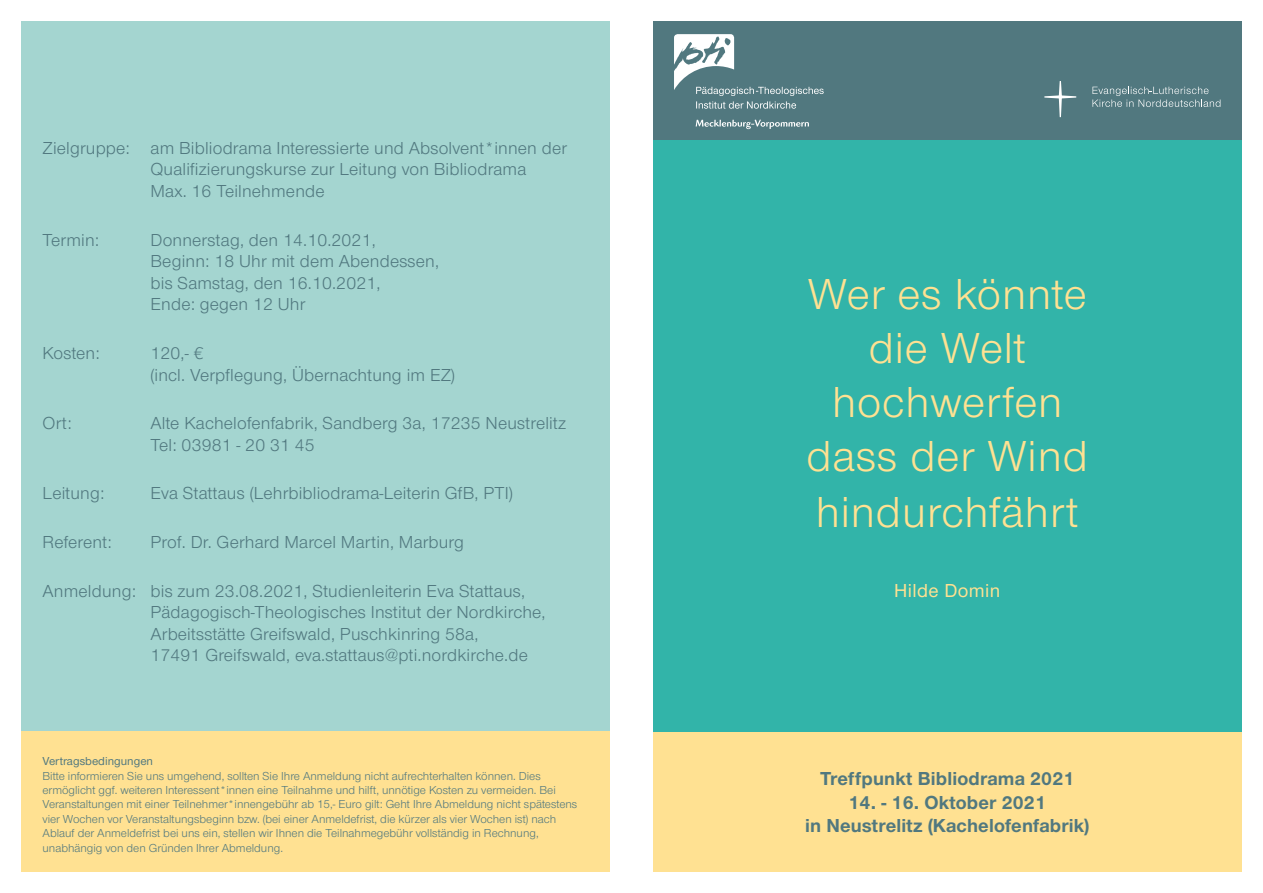
<style>
.page{position:relative;width:1263px;height:893px;background:#fff}
.page>*{position:absolute;margin:0;border:0;box-sizing:border-box;transform-origin:0 0}
.t1{font:45px/54.4px "Nordelbica";letter-spacing:.02em;color:#ffe192;text-align:center}
.t2{font:700 19.5px/23.4px "Nordelbica";letter-spacing:.01em;color:#51787f;text-align:center}
.t3{font:500 19.5px "Nordelbica";letter-spacing:.02em;color:#ffe192}
.t4{font:18px/21.6px "Nordelbica";letter-spacing:.01em;color:#51787f}
.t5{font:12px/14.4px "Nordelbica";color:#51787f}
.t6{font:500 12px "Nordelbica";color:#51787f}
</style>
<div class="page">
<div style="left:653px;top:21px;width:589px;height:119px;background:#51787f"></div>
<div style="left:653px;top:731px;width:589px;height:141px;background:#ffe192"></div>
<div style="left:653px;top:140px;width:589px;height:591px;background:#32b4a9"></div>
<svg style="left:696px;top:120px;width:113px;height:9px"></svg>
<svg style="left:674px;top:34px;width:150px;height:75px"></svg>
<svg style="left:1092px;top:87px;width:128px;height:20px"></svg>
<svg style="left:1044px;top:81px;width:32px;height:36px"></svg>
<div style="left:21px;top:21px;width:589px;height:851px;background:#a4d5d0"></div>
<div style="left:21px;top:731px;width:589px;height:141px;background:#ffe192"></div>
<p class="t4" style="left:151px;top:137px;width:418px;text-indent:-108px">Zielgruppe: am Bibliodrama Interessierte und Absolvent*innen der<br>Qualifizierungskurse zur Leitung von Bibliodrama<br>Max. 16 Teilnehmende</p>
<p class="t4" style="left:43px;top:229px;width:58px">Termin:</p>
<p class="t4" style="left:151px;top:229px;width:290px">Donnerstag, den 14.10.2021,<br>Beginn: 18 Uhr mit dem Abendessen, bis Samstag, den 16.10.2021,<br>Ende: gegen 12 Uhr</p>
<p class="t4" style="left:43px;top:342px;width:59px">Kosten:</p>
<p class="t4" style="left:151px;top:342px;width:306px">120,- €<br>(incl. Verpflegung, Übernachtung im EZ)</p>
<p class="t4" style="left:43px;top:413px;width:31px">Ort:</p>
<p class="t4" style="left:151px;top:413px;width:417px">Alte Kachelofenfabrik, Sandberg 3a, 17235 Neustrelitz<br>Tel: 03981 - 20 31 45</p>
<p class="t4" style="left:43px;top:483px;width:63px">Leitung:</p>
<p class="t4" style="left:151px;top:483px;width:364px">Eva Stattaus (Lehrbibliodrama-Leiterin GfB, PTI)</p>
<p class="t4" style="left:43px;top:531px;width:71px">Referent:</p>
<p class="t4" style="left:151px;top:531px;width:315px">Prof. Dr. Gerhard Marcel Martin, Marburg</p>
<p class="t4" style="left:151px;top:580px;width:397px;text-indent:-108px">Anmeldung: bis zum 23.08.2021, Studienleiterin Eva Stattaus, Pädagogisch-Theologisches Institut der Nordkirche, Arbeitsstätte Greifswald, Puschkinring 58a,<br>17491 Greifswald, eva.stattaus@pti.nordkirche.de</p>
<p class="t6" style="left:43px;top:754px;width:112px">Vertragsbedingungen</p>
<p class="t5" style="left:43px;top:768px;width:536px">Bitte informieren Sie uns umgehend, sollten Sie Ihre Anmeldung nicht aufrechterhalten können. Dies ermöglicht ggf. weiteren Interessent*innen eine Teilnahme und hilft, unnötige Kosten zu vermeiden. Bei Veranstaltungen mit einer Teilnehmer*innengebühr ab 15,- Euro gilt: Geht Ihre Abmeldung nicht spätestens vier Wochen vor Veranstaltungsbeginn bzw. (bei einer Anmeldefrist, die kürzer als vier Wochen ist) nach Ablauf der Anmeldefrist bei uns ein, stellen wir Ihnen die Teilnahmegebühr vollständig in Rechnung, unabhängig von den Gründen Ihrer Abmeldung.</p>
<h1 class="t1" style="left:806px;top:267px;width:283px">Wer es könnte die Welt hochwerfen dass der Wind hindurchfährt</h1>
<p class="t3" style="left:894px;top:579px;width:108px">Hilde Domin</p>
<p class="t2" style="left:820px;top:767px;width:256px">Treffpunkt Bibliodrama 2021</p>
<p class="t2" style="left:805px;top:791px;width:286px">14. - 16. Oktober 2021<br>in Neustrelitz (Kachelofenfabrik)</p>
</div>
